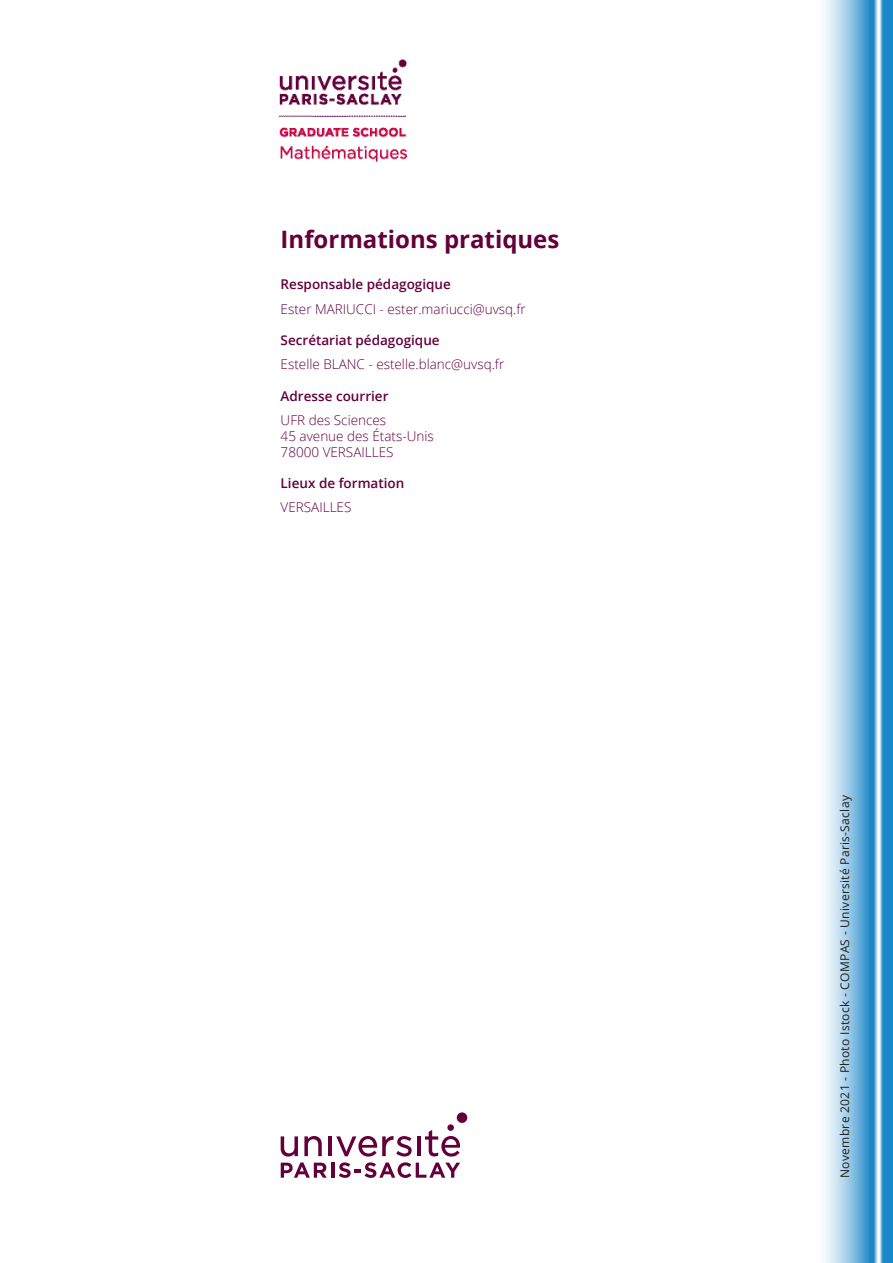
<style>
.page{position:relative;width:893px;height:1263px;background:#fff}
.page>*{position:absolute;margin:0;border:0;box-sizing:border-box;transform-origin:0 0}
.infos_inter{font:700 24px "Open Sans";color:#63003c}
.infos_texte{font:300 13.5px "Open Sans";color:#63003c}
.infos_texte-2{font:600 13.5px "Open Sans";color:#63003c}
.t1{font:12px "Open Sans";letter-spacing:.025em;color:#231f20}
</style>
<div class="page">
<svg style="left:824px;top:0;width:69px;height:1263px;background:#85bee1"></svg>
<div style="left:457px;top:1112px;width:10px;height:11px;background:#63003c;border-radius:50%"></div>
<div style="left:447px;top:1124px;width:7px;height:7px;background:#63003c;border-radius:50%"></div>
<hr style="left:328px;top:1136px;width:4px;height:20px;background:#63003c">
<svg style="left:281px;top:1136px;width:17px;height:20px"></svg>
<svg style="left:304px;top:1136px;width:18px;height:20px"></svg>
<svg style="left:425px;top:1130px;width:35px;height:26px"></svg>
<svg style="left:336px;top:1136px;width:76px;height:20px"></svg>
<hr style="left:417px;top:1136px;width:4px;height:20px;background:#63003c">
<svg style="left:281px;top:1162px;width:46px;height:16px"></svg>
<hr style="left:331px;top:1162px;width:3px;height:16px;background:#63003c">
<svg style="left:339px;top:1162px;width:121px;height:16px"></svg>
<img style="left:279px;top:59px;width:129px;height:103px">
<p class="infos_inter" style="left:281px;top:222px;width:280px">Informations pratiques</p>
<p class="infos_texte-2" style="left:281px;top:275px;width:172px">Responsable pédagogique</p>
<p class="infos_texte" style="left:281px;top:299px;width:247px">Ester MARIUCCI - ester.mariucci@uvsq.fr</p>
<p class="infos_texte-2" style="left:281px;top:331px;width:161px">Secrétariat pédagogique</p>
<p class="infos_texte" style="left:281px;top:355px;width:225px">Estelle BLANC - estelle.blanc@uvsq.fr</p>
<p class="infos_texte-2" style="left:281px;top:387px;width:109px">Adresse courrier</p>
<p class="infos_texte" style="left:281px;top:411px;width:107px">UFR des Sciences</p>
<p class="infos_texte" style="left:281px;top:427px;width:155px">45 avenue des États-Unis</p>
<p class="infos_texte" style="left:281px;top:442px;width:114px">78000 VERSAILLES</p>
<p class="infos_texte-2" style="left:281px;top:474px;width:125px">Lieux de formation</p>
<p class="infos_texte" style="left:281px;top:498px;width:72px">VERSAILLES</p>
<p class="t1" style="left:836px;top:1178px;width:384px;rotate:-90deg">Novembre 2021 - Photo Istock - COMPAS - Université Paris-Saclay</p>
</div>
